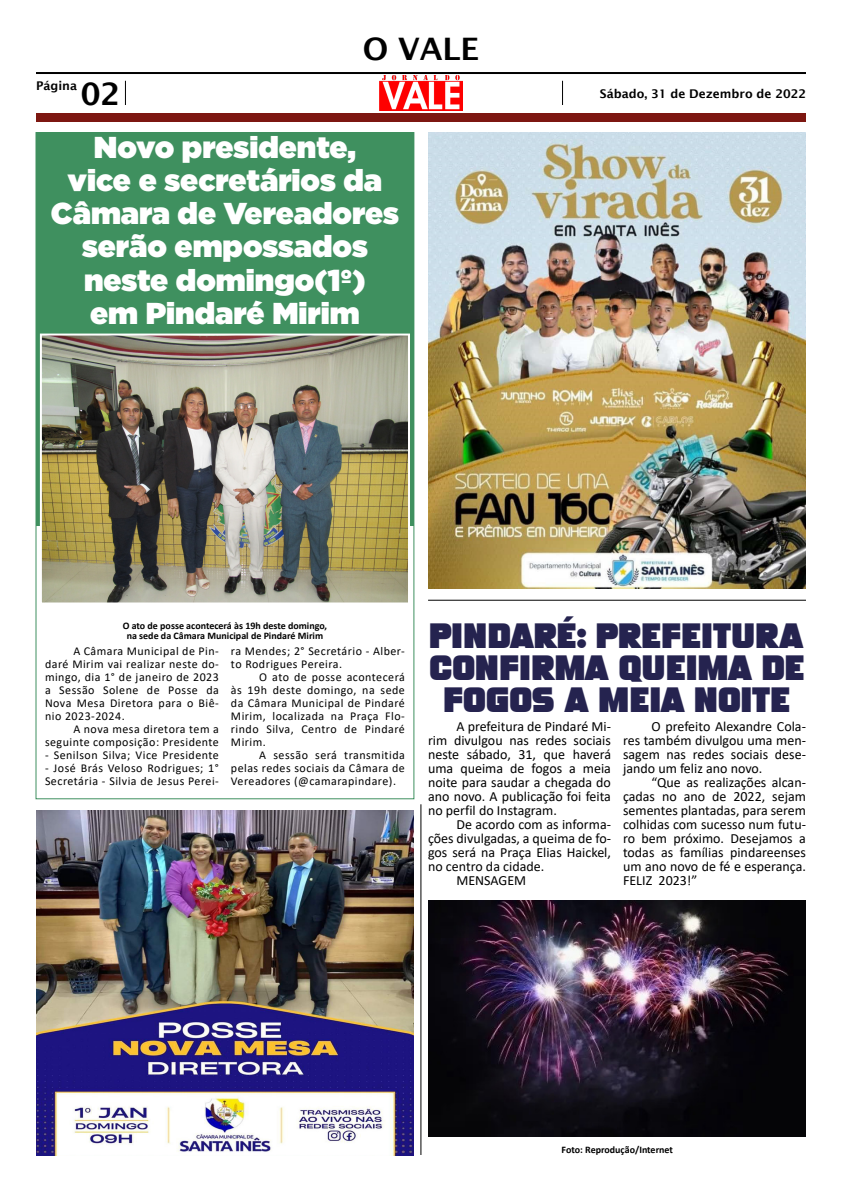
<style>
.page{position:relative;width:842px;height:1191px;background:#fff}
.page>*{position:absolute;margin:0;border:0;box-sizing:border-box;transform-origin:0 0}
.t1{font:36px/32px "Monster Bites";letter-spacing:.005em;color:#25234f;text-align:center}
.t2{font:600 31px "Lucida Sans";color:#000}
.t3{font:900 30.2px/33.1px "Gotham";color:#fff;text-align:center}
.t4{font:14px/14px "Calibri";color:#000;text-align:justify}
.t5{font:12px/13px "Calibri";letter-spacing:.04em;color:#000;text-align:justify}
.t6{font:600 12px "Lucida Sans";color:#000}
.t7{font:700 10px/10px "Calibri";color:#000;text-align:center}
</style>
<div class="page">
<hr style="left:36px;top:72px;width:770px;height:2px;background:#000">
<img style="left:379px;top:76px;width:84px;height:34px">
<div style="left:36px;top:132px;width:378px;height:393px;background:#3f905f"></div>
<svg style="left:562px;top:81px;width:1px;height:24px"></svg>
<svg style="left:125px;top:81px;width:1px;height:24px"></svg>
<div style="left:36px;top:113px;width:770px;height:8px;background:#7d1711"></div>
<img style="left:43px;top:336px;width:364px;height:265px">
<div style="left:40px;top:333px;width:370px;height:271px;border:2px solid #fff"></div>
<img style="left:428px;top:132px;width:378px;height:456px">
<hr style="left:428px;top:599px;width:378px;height:1px;background:#000">
<img style="left:428px;top:900px;width:378px;height:236px">
<hr style="left:420px;top:804px;width:1px;height:351px;background:#000">
<img style="left:36px;top:810px;width:378px;height:345px">
<h2 class="t2" style="left:363px;top:31px;width:118px">O VALE</h2>
<p class="t6" style="left:36px;top:79px;width:43px">Página</p>
<h2 class="t2" style="left:81px;top:76px;width:41px">02</h2>
<p class="t6" style="left:600px;top:86px;width:208px">Sábado, 31 de Dezembro de 2022</p>
<h3 class="t3" style="left:51px;top:130px;width:350px">Novo presidente,<br>vice e secretários da<br>Câmara de Vereadores serão empossados neste domingo(1º)<br>em Pindaré Mirim</h3>
<p class="t7" style="left:123px;top:621px;width:206px">O ato de posse acontecerá às 19h deste domingo, na sede da Câmara Municipal de Pindaré Mirim</p>
<p class="t5" style="left:45px;top:644px;width:175px;text-indent:28px">A Câmara Municipal de Pin&shy;daré Mirim vai realizar neste do&shy;mingo, dia 1° de janeiro de 2023 a Sessão Solene de Posse da Nova Mesa Diretora para o Biê&shy;nio 2023-2024.</p>
<p class="t5" style="left:45px;top:722px;width:175px;text-align:right">A nova mesa diretora tem a seguinte composição: Presidente</p>
<p class="t5" style="left:45px;top:748px;width:175px">- Senilson Silva; Vice Presidente</p>
<p class="t5" style="left:45px;top:761px;width:175px">- José Brás Veloso Rodrigues; 1°<br>Secretária - Silvia de Jesus Perei-</p>
<p class="t5" style="left:231px;top:644px;width:175px">ra Mendes; 2° Secretário - Alber&shy;to Rodrigues Pereira.</p>
<p class="t5" style="left:231px;top:670px;width:175px;text-indent:28px">O ato de posse acontecerá às 19h deste domingo, na sede da Câmara Municipal de Pindaré Mirim, localizada na Praça Flo&shy;rindo Silva, Centro de Pindaré Mirim.</p>
<p class="t5" style="left:231px;top:748px;width:175px;text-indent:28px">A sessão será transmitida pelas redes sociais da Câmara de Vereadores (@camarapindare).</p>
<h1 class="t1" style="left:429px;top:617px;width:377px">PINDARÉ: PREFEITURA<br>CONFIRMA QUEIMA DE<br>FOGOS A MEIA NOITE</h1>
<p class="t4" style="left:428px;top:719px;width:184px;text-indent:28px">A prefeitura de Pindaré Mi&shy;rim divulgou nas redes sociais neste sábado, 31, que haverá uma queima de fogos a meia noite para saudar a chegada do ano novo. A publicação foi feita no perfil do Instagram.</p>
<p class="t4" style="left:456px;top:817px;width:156px">De acordo com as informa-</p>
<p class="t4" style="left:428px;top:831px;width:184px">ções divulgadas, a queima de fo-</p>
<p class="t4" style="left:428px;top:845px;width:184px">gos será na Praça Elias Haickel,</p>
<p class="t4" style="left:428px;top:859px;width:118px">no centro da cidade.</p>
<p class="t4" style="left:456px;top:873px;width:71px">MENSAGEM</p>
<p class="t4" style="left:623px;top:719px;width:184px;text-indent:28px">O prefeito Alexandre Cola&shy;res também divulgou uma men&shy;sagem nas redes sociais dese&shy;jando um feliz ano novo.</p>
<p class="t4" style="left:623px;top:775px;width:184px;text-indent:28px">“Que as realizações alcan&shy;çadas no ano de 2022, sejam sementes plantadas, para serem colhidas com sucesso num futu&shy;ro bem próximo. Desejamos a todas as famílias pindareenses um ano novo de fé e esperança.<br>FELIZ 2023!”</p>
<p class="t7" style="left:562px;top:1144px;width:113px">Foto: Reprodução/Internet</p>
</div>
